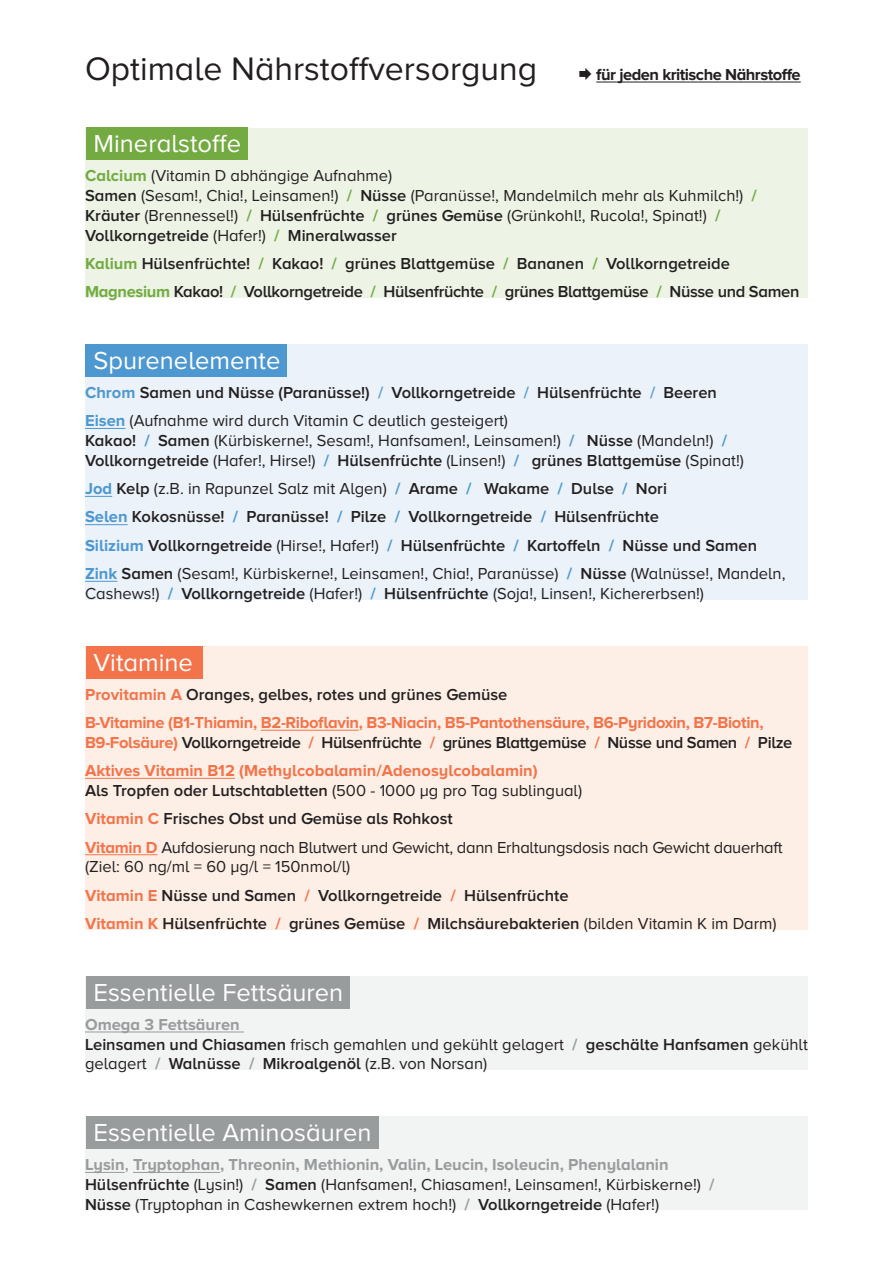
<style>
.page{position:relative;width:893px;height:1263px;background:#fff}
.page>*{position:absolute;margin:0;border:0;box-sizing:border-box;transform-origin:0 0}
.t1{font:33.75px "Proxima Nova A";color:#231f20}
.t2{font:25.5px "Proxima Nova A";color:#fff}
.t3{font:16.5px/19.8px "Proxima Nova A";color:#231f20}
.t4{font:600 16.5px "Proxima Nova A";color:#231f20}
.t5{font:700 16.5px/19.8px "Proxima Nova A";letter-spacing:-.02em;color:#f3744b}
.t6{font:700 16.5px/19.8px "Proxima Nova A";color:#f3744b}
.t7{font:700 16.5px "Proxima Nova A";color:#999c9d}
.t8{font:600 16.5px "Proxima Nova A";letter-spacing:-.02em;color:#231f20}
.t9{font:700 16.5px "Proxima Nova A";letter-spacing:-.03em;color:#231f20}
.s1{font-weight:700;color:#73ab42}
.s2{font-weight:600}
.s3{font-weight:700;color:#4e98d1}
.s4{color:#4e98d1}
.s5{font-weight:400}
.s6{font-weight:700;color:#f3744b}
.s7{font-weight:600;color:#231f20}
.s8{font-weight:400;color:#231f20}
.s9{font-weight:700;color:#999c9d}
</style>
<div class="page">
<div style="left:85px;top:128px;width:723px;height:170px;background:#edf4e6"></div>
<div style="left:85px;top:344px;width:723px;height:256px;background:#ebf2f9"></div>
<div style="left:85px;top:646px;width:723px;height:284px;background:#fdefe6"></div>
<div style="left:85px;top:976px;width:723px;height:93px;background:#f2f3f3"></div>
<div style="left:85px;top:1116px;width:723px;height:94px;background:#f2f3f3"></div>
<div style="left:86px;top:128px;width:162px;height:32px;background:#73ab42"></div>
<div style="left:86px;top:344px;width:201px;height:33px;background:#4e98d1"></div>
<hr style="left:85px;top:428px;width:40px;height:1px;background:#4e98d1">
<svg style="left:85px;top:496px;width:27px;height:1px"></svg>
<hr style="left:85px;top:524px;width:43px;height:1px;background:#4e98d1">
<hr style="left:85px;top:581px;width:32px;height:1px;background:#4e98d1">
<hr style="left:596px;top:82px;width:205px;height:1px;background:#231f20">
<div style="left:86px;top:646px;width:117px;height:33px;background:#f3744b"></div>
<hr style="left:261px;top:730px;width:98px;height:1px;background:#f3744b">
<hr style="left:85px;top:778px;width:150px;height:1px;background:#f3744b">
<hr style="left:85px;top:854px;width:72px;height:1px;background:#f3744b">
<div style="left:86px;top:976px;width:264px;height:33px;background:#999c9d"></div>
<hr style="left:85px;top:1032px;width:159px;height:1px;background:#999c9d">
<div style="left:86px;top:1117px;width:292px;height:32px;background:#999c9d"></div>
<hr style="left:85px;top:1172px;width:40px;height:1px;background:#999c9d">
<hr style="left:133px;top:1172px;width:87px;height:1px;background:#999c9d">
<p class="t1" style="left:85px;top:50px;width:454px">Optimale Nährstoffversorgung</p>
<p class="t9" style="left:596px;top:65px;width:206px">für jeden kritische Nährstoffe</p>
<p class="t2" style="left:94px;top:130px;width:149px">Mineralstoffe</p>
<p class="t3" style="left:85px;top:165px;width:673px"><span class="s1">Calcium</span> (Vitamin D abhängige Aufnahme)<br><span class="s2">Samen</span> (Sesam!, Chia!, Leinsamen!) <span class="s1">/</span> <span class="s2">Nüsse</span> (Paranüsse!, Mandelmilch mehr als Kuhmilch!) <span class="s1">/ </span><span class="s2">Kräuter</span> (Brennessel!) <span class="s1">/</span> <span class="s2">Hülsenfrüchte</span> <span class="s1">/</span> <span class="s2">grünes Gemüse</span> (Grünkohl!, Rucola!, Spinat!) <span class="s1">/ </span><span class="s2">Vollkorngetreide</span> (Hafer!) <span class="s1">/</span> <span class="s2">Mineralwasser</span></p>
<p class="t4" style="left:85px;top:254px;width:646px"><span class="s1">Kalium</span> Hülsenfrüchte! <span class="s1">/</span> Kakao! <span class="s1">/</span> grünes Blattgemüse <span class="s1">/</span> Bananen <span class="s1">/</span> Vollkorngetreide</p>
<p class="t8" style="left:85px;top:282px;width:716px"><span class="s1">Magnesium</span> Kakao! <span class="s1">/</span> Vollkorngetreide <span class="s1">/</span> Hülsenfrüchte <span class="s1">/</span> grünes Blattgemüse <span class="s1">/</span> Nüsse und Samen</p>
<p class="t2" style="left:94px;top:346px;width:188px">Spurenelemente</p>
<p class="t4" style="left:85px;top:383px;width:633px"><span class="s3">Chrom</span> Samen und Nüsse (Paranüsse!) <span class="s4">/</span> Vollkorngetreide <span class="s4">/</span> Hülsenfrüchte <span class="s4">/</span> Beeren</p>
<p class="t3" style="left:85px;top:411px;width:660px"><span class="s3">Eisen</span> (Aufnahme wird durch Vitamin C deutlich gesteigert)<br><span class="s2">Kakao!</span> <span class="s3">/</span> <span class="s2">Samen</span> (Kürbiskerne!, Sesam!, Hanfsamen!, Leinsamen!) <span class="s3">/</span> <span class="s2">Nüsse</span> (Mandeln!) <span class="s3">/<br></span><span class="s2">Vollkorngetreide</span> (Hafer!, Hirse!) <span class="s3">/</span> <span class="s2">Hülsenfrüchte</span> (Linsen!) <span class="s3">/</span> <span class="s2">grünes Blattgemüse</span> (Spinat!)</p>
<p class="t3" style="left:85px;top:479px;width:583px"><span class="s3">Jod</span> <span class="s2">Kelp</span> (z.B. in Rapunzel Salz mit Algen) <span class="s3">/</span> <span class="s2">Arame</span> <span class="s3">/</span> <span class="s2">Wakame</span> <span class="s3">/</span> <span class="s2">Dulse</span> <span class="s3">/</span> <span class="s2">Nori</span></p>
<p class="t4" style="left:85px;top:508px;width:575px"><span class="s3">Selen</span> Kokosnüsse! <span class="s3">/</span> Paranüsse! <span class="s3">/</span> Pilze <span class="s3">/</span> Vollkorngetreide <span class="s3">/</span> Hülsenfrüchte</p>
<p class="t4" style="left:85px;top:536px;width:673px"><span class="s3">Silizium</span> Vollkorngetreide <span class="s5">(Hirse!, Hafer!)</span> <span class="s3">/</span> Hülsenfrüchte <span class="s3">/</span> Kartoffeln <span class="s3">/</span> Nüsse und Samen</p>
<p class="t3" style="left:85px;top:563px;width:702px"><span class="s3">Zink</span> <span class="s2">Samen</span> (Sesam!, Kürbiskerne!, Leinsamen!, Chia!, Paranüsse) <span class="s3">/</span> <span class="s2">Nüsse</span> (Walnüsse!, Mandeln,<br>Cashews!) <span class="s3">/</span> <span class="s2">Vollkorngetreide</span> (Hafer!) <span class="s3">/</span> <span class="s2">Hülsenfrüchte</span> (Soja!, Linsen!, Kichererbsen!)</p>
<p class="t2" style="left:94px;top:648px;width:101px">Vitamine</p>
<p class="t4" style="left:85px;top:685px;width:424px"><span class="s6">Provitamin A</span> Oranges, gelbes, rotes und grünes Gemüse</p>
<p class="t5" style="left:85px;top:712px;width:709px">B-Vitamine (B1-Thiamin, B2-Riboflavin, B3-Niacin, B5-Pantothensäure, B6-Pyridoxin, B7-Biotin,<br>B9-Folsäure) <span class="s7">Vollkorngetreide</span> / <span class="s7">Hülsenfrüchte</span> / <span class="s7">grünes Blattgemüse</span> / <span class="s7">Nüsse und Samen</span> / <span class="s7">Pilze</span></p>
<p class="t6" style="left:85px;top:760px;width:499px">Aktives Vitamin B12 (Methylcobalamin/Adenosylcobalamin)<br><span class="s7">Als Tropfen oder Lutschtabletten</span> <span class="s8">(500 - 1000 µg pro Tag sublingual)</span></p>
<p class="t4" style="left:85px;top:809px;width:369px"><span class="s6">Vitamin C</span> Frisches Obst und Gemüse als Rohkost</p>
<p class="t3" style="left:85px;top:837px;width:699px"><span class="s6">Vitamin D</span> Aufdosierung nach Blutwert und Gewicht, dann Erhaltungsdosis nach Gewicht dauerhaft (Ziel: 60 ng/ml = 60 µg/l = 150nmol/l)</p>
<p class="t4" style="left:85px;top:886px;width:485px"><span class="s6">Vitamin E</span> Nüsse und Samen <span class="s6">/</span> Vollkorngetreide <span class="s6">/</span> Hülsenfrüchte</p>
<p class="t4" style="left:85px;top:914px;width:693px"><span class="s6">Vitamin K</span> Hülsenfrüchte <span class="s6">/</span> grünes Gemüse <span class="s6">/</span> Milchsäurebakterien <span class="s5">(bilden Vitamin K im Darm)</span></p>
<p class="t2" style="left:94px;top:978px;width:251px">Essentielle Fettsäuren</p>
<p class="t7" style="left:85px;top:1015px;width:156px">Omega 3 Fettsäuren</p>
<p class="t3" style="left:85px;top:1034px;width:724px"><span class="s2">Leinsamen und Chiasamen</span> frisch gemahlen und gekühlt gelagert <span class="s9">/</span> <span class="s2">geschälte Hanfsamen</span> gekühlt gelagert <span class="s9">/</span> <span class="s2">Walnüsse</span> <span class="s9">/</span> <span class="s2">Mikroalgenöl</span> (z.B. von Norsan)</p>
<p class="t2" style="left:94px;top:1119px;width:280px">Essentielle Aminosäuren</p>
<p class="t7" style="left:85px;top:1155px;width:585px">Lysin<span class="s2">,</span> Tryptophan, Threonin, Methionin, Valin, Leucin, Isoleucin, Phenylalanin</p>
<p class="t3" style="left:85px;top:1174px;width:631px"><span class="s2">Hülsenfrüchte</span> (Lysin!) <span class="s9">/</span> <span class="s2">Samen</span> (Hanfsamen!, Chiasamen!, Leinsamen!, Kürbiskerne!) <span class="s9">/<br></span><span class="s2">Nüsse</span> (Tryptophan in Cashewkernen extrem hoch!) <span class="s9">/</span> <span class="s2">Vollkorngetreide</span> (Hafer!)</p>
</div>
